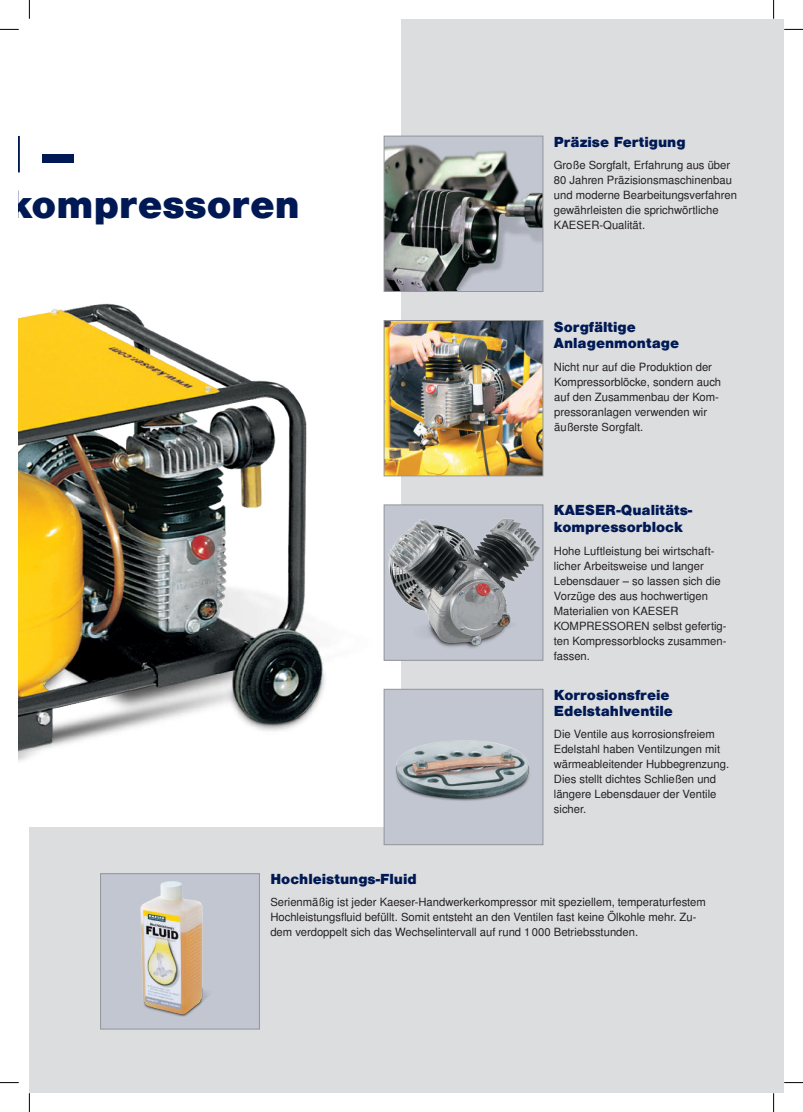
<style>
.page{position:relative;width:803px;height:1112px;background:#fff}
.page>*{position:absolute;margin:0;border:0;box-sizing:border-box;transform-origin:0 0}
.t1{font:900 50px "Nimbus San L";color:#001954}
.t2{font:900 37.5px "Nimbus San L";color:#001954}
.t3{font:900 13.75px/16.2px "Nimbus San L";color:#001954}
.t4{font:11.25px/15px "Nimbus San L";color:#231f20}
</style>
<div class="page">
<div style="left:401px;top:19px;width:383px;height:1070px;background:#dcdddf"></div>
<div style="left:29px;top:827px;width:755px;height:265px;background:#dcdddf"></div>
<img style="left:19px;top:259px;width:388px;height:545px">
<img style="left:386px;top:690px;width:155px;height:150px">
<div style="left:384px;top:688px;width:159px;height:156px;border:1px solid #939598"></div>
<img style="left:386px;top:322px;width:155px;height:152px">
<div style="left:384px;top:320px;width:159px;height:156px;border:1px solid #939598"></div>
<div style="left:384px;top:504px;width:159px;height:156px;background:#c2c6d1"></div>
<img style="left:388px;top:519px;width:152px;height:129px">
<div style="left:384px;top:504px;width:159px;height:156px;border:1px solid #939598"></div>
<img style="left:102px;top:875px;width:156px;height:152px">
<div style="left:100px;top:873px;width:160px;height:156px;border:1px solid #939598"></div>
<img style="left:386px;top:138px;width:155px;height:152px">
<div style="left:384px;top:136px;width:159px;height:156px;border:1px solid #939598"></div>
<svg style="left:0;top:29px;width:19px;height:1px"></svg>
<svg style="left:784px;top:29px;width:19px;height:1px"></svg>
<svg style="left:0;top:1082px;width:19px;height:1px"></svg>
<svg style="left:784px;top:1082px;width:19px;height:1px"></svg>
<svg style="left:29px;top:0;width:1px;height:19px"></svg>
<svg style="left:29px;top:1092px;width:1px;height:19px"></svg>
<svg style="left:773px;top:0;width:1px;height:19px"></svg>
<svg style="left:773px;top:1092px;width:1px;height:19px"></svg>
<h1 class="t1" style="left:-23px;top:123px;width:100px">M –</h1>
<h2 class="t2" style="left:-10px;top:181px;width:311px">rkompressoren</h2>
<p class="t3" style="left:554px;top:133px;width:133px">Präzise Fertigung</p>
<p class="t4" style="left:554px;top:157px;width:185px">Große Sorgfalt, Erfahrung aus über<br>80 Jahren Präzisionsmaschinenbau und moderne Bearbeitungsverfahren gewährleisten die sprichwörtliche<br>KAESER-Qualität.</p>
<p class="t3" style="left:554px;top:319px;width:127px">Sorgfältige<br>Anlagenmontage</p>
<p class="t4" style="left:554px;top:359px;width:169px">Nicht nur auf die Produktion der<br>Kompressorblöcke, sondern auch auf den Zusammenbau der Kom&shy;pressoranlagen verwenden wir äußerste Sorgfalt.</p>
<p class="t3" style="left:554px;top:502px;width:140px">KAESER-Qualitäts&shy;kompressorblock</p>
<p class="t4" style="left:554px;top:543px;width:174px">Hohe Luftleistung bei wirtschaft&shy;licher Arbeitsweise und langer<br>Lebensdauer – so lassen sich die<br>Vorzüge des aus hochwertigen<br>Materialien von KAESER<br>KOMPRESSOREN selbst gefertig&shy;ten Kompressorblocks zusammen&shy;fassen.</p>
<p class="t3" style="left:554px;top:686px;width:121px">Korrosionsfreie<br>Edelstahlventile</p>
<p class="t4" style="left:554px;top:726px;width:177px">Die Ventile aus korrosionsfreiem<br>Edelstahl haben Ventilzungen mit wärmeableitender Hubbegrenzung.<br>Dies stellt dichtes Schließen und längere Lebensdauer der Ventile sicher.</p>
<p class="t3" style="left:270px;top:870px;width:148px">Hochleistungs-Fluid</p>
<p class="t4" style="left:270px;top:894px;width:437px">Serienmäßig ist jeder Kaeser-Handwerkerkompressor mit speziellem, temperaturfestem<br>Hochleistungsfluid befüllt. Somit entsteht an den Ventilen fast keine Ölkohle mehr. Zu&shy;dem verdoppelt sich das Wechselintervall auf rund 1000 Betriebsstunden.</p>
</div>
